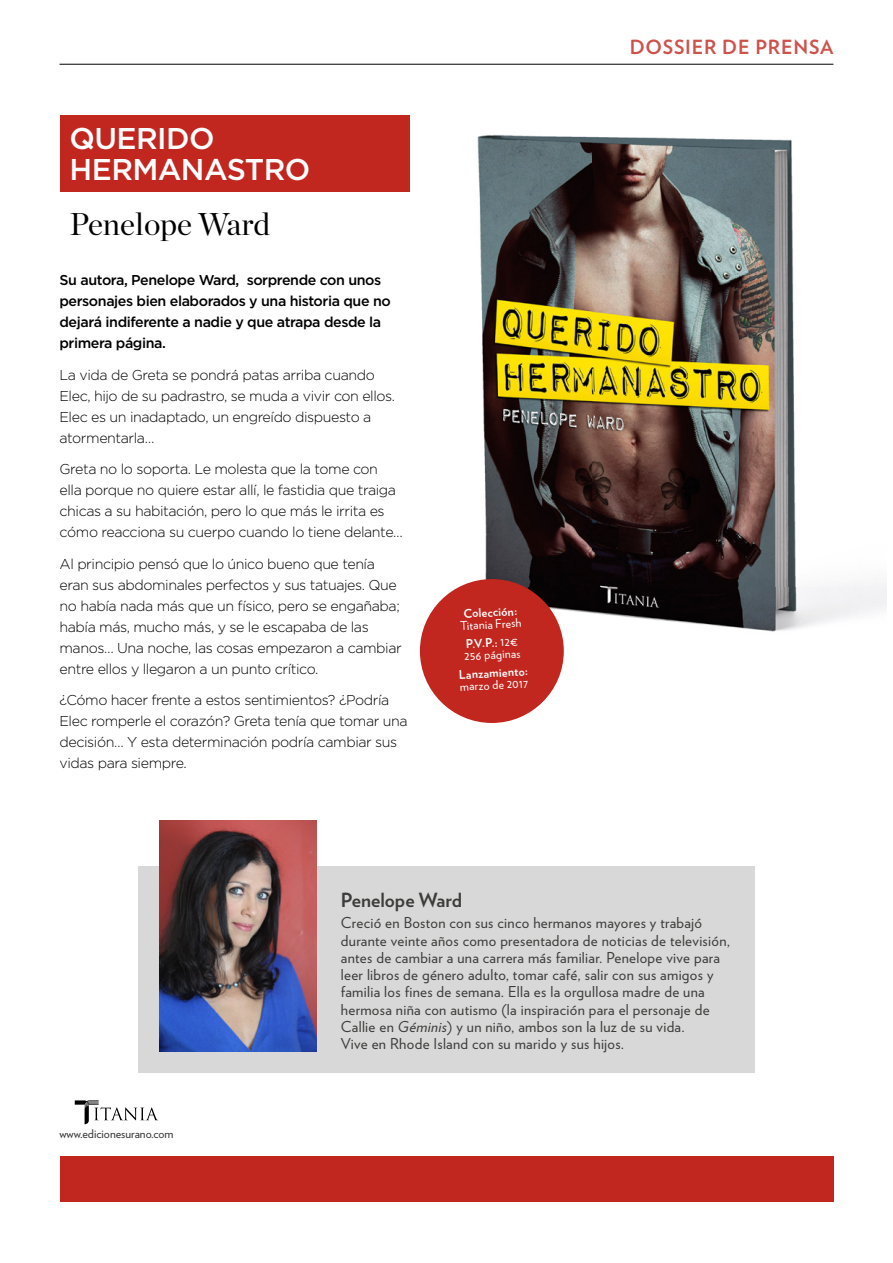
<style>
.page{position:relative;width:893px;height:1263px;background:#fff}
.page>*{position:absolute;margin:0;border:0;box-sizing:border-box;transform-origin:0 0}
.t1{font:31.5px "Chronicle Display";color:#000}
.t2{font:500 30px/31.5px "Gotham";letter-spacing:-.02em;color:#fff}
.t3{font:700 19.5px "Verlag";letter-spacing:.04em;color:#ce524c}
.t4{font:700 19.5px "Verlag";color:#3c3c3b}
.t5{font:15px/17.2px "Verlag";letter-spacing:.02em;color:#3c3c3b}
.t6{font:300 14.25px/21px "Gotham";letter-spacing:-.03em;color:#000}
.t7{font:500 14.25px/21px "Gotham";letter-spacing:-.03em;color:#000}
.t8{font:12px/18.5px "Verlag";color:#fff;text-align:center}
.t9{font:700 12px "Verlag";color:#fff}
.t10{font:12px "Verlag";color:#363636}
.s1{font-weight:700}
.s2{font-style:italic}
</style>
<div class="page">
<hr style="left:60px;top:64px;width:773px;height:1px;background:#000">
<img style="left:448px;top:134px;width:438px;height:502px">
<div style="left:60px;top:115px;width:350px;height:77px;background:#c1271f"></div>
<div style="left:60px;top:1156px;width:773px;height:45px;background:#c1271f"></div>
<div style="left:138px;top:866px;width:617px;height:207px;background:#d8d8d8"></div>
<img style="left:159px;top:820px;width:158px;height:232px">
<div style="left:420px;top:579px;width:144px;height:144px;background:#c1271f;border-radius:50%"></div>
<svg style="left:75px;top:1100px;width:83px;height:24px"></svg>
<h2 class="t2" style="left:70px;top:122px;width:242px">QUERIDO<br>HERMANASTRO</h2>
<h1 class="t1" style="left:70px;top:200px;width:202px">Penelope Ward</h1>
<p class="t7" style="left:60px;top:269px;width:333px">Su autora, Penelope Ward, sorprende con unos personajes bien elaborados y una historia que no dejará indiferente a nadie y que atrapa desde la primera página.</p>
<p class="t6" style="left:60px;top:364px;width:337px">La vida de Greta se pondrá patas arriba cuando Elec, hijo de su padrastro, se muda a vivir con ellos.<br>Elec es un inadaptado, un engreído dispuesto a atormentarla…</p>
<p class="t6" style="left:60px;top:458px;width:345px">Greta no lo soporta. Le molesta que la tome con ella porque no quiere estar allí, le fastidia que traiga chicas a su habitación, pero lo que más le irrita es cómo reacciona su cuerpo cuando lo tiene delante…</p>
<p class="t6" style="left:60px;top:553px;width:344px">Al principio pensó que lo único bueno que tenía eran sus abdominales perfectos y sus tatuajes. Que no había nada más que un físico, pero se engañaba; había más, mucho más, y se le escapaba de las manos… Una noche, las cosas empezaron a cambiar entre ellos y llegaron a un punto crítico.</p>
<p class="t6" style="left:60px;top:689px;width:350px">¿Cómo hacer frente a estos sentimientos? ¿Podría Elec romperle el corazón? Greta tenía que tomar una decisión… Y esta determinación podría cambiar sus vidas para siempre.</p>
<p class="t9" style="left:463px;top:604px;width:55px;rotate:-3deg">Colección:</p>
<p class="t8" style="left:460px;top:616px;width:63px;rotate:-3deg">Titania Fresh<br><span class="s1">P.V.P.:</span> 12€</p>
<p class="t8" style="left:464px;top:646px;width:58px;rotate:-3deg">256 páginas</p>
<p class="t9" style="left:459px;top:665px;width:70px;rotate:-3deg">Lanzamiento:</p>
<p class="t8" style="left:459px;top:677px;width:70px;rotate:-3deg">marzo de 2017</p>
<h3 class="t3" style="left:630px;top:32px;width:205px">DOSSIER DE PRENSA</h3>
<p class="t10" style="left:59px;top:1125px;width:116px">www.edicionesurano.com</p>
<h3 class="t4" style="left:341px;top:884px;width:123px">Penelope Ward</h3>
<p class="t5" style="left:341px;top:913px;width:391px">Creció en Boston con sus cinco hermanos mayores y trabajó durante veinte años como presentadora de noticias de televisión, antes de cambiar a una carrera más familiar. Penelope vive para leer libros de género adulto, tomar café, salir con sus amigos y familia los fines de semana. Ella es la orgullosa madre de una hermosa niña con autismo (la inspiración para el personaje de Callie en <span class="s2">Géminis</span>) y un niño, ambos son la luz de su vida.<br>Vive en Rhode Island con su marido y sus hijos.</p>
</div>
